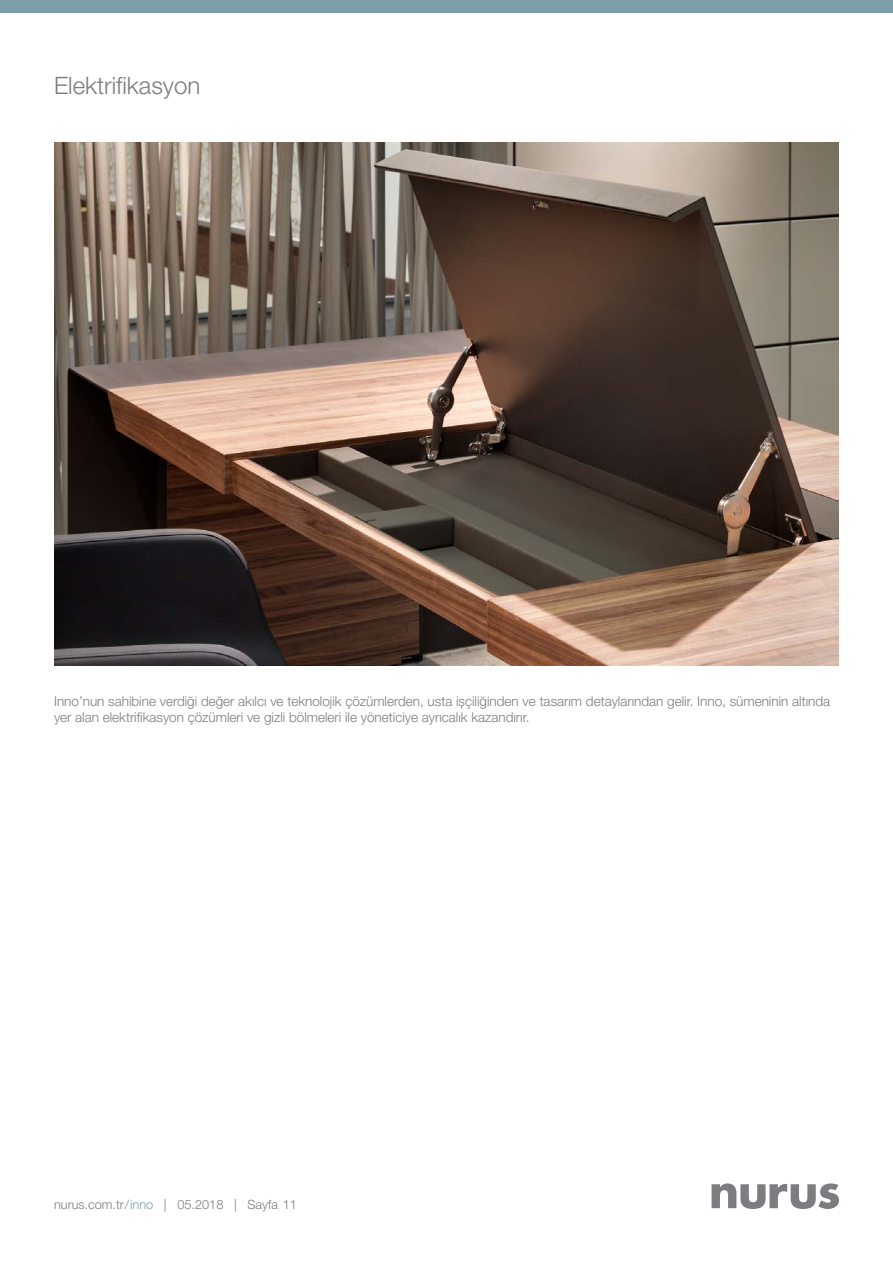
<style>
.page{position:relative;width:893px;height:1263px;background:#fff}
.page>*{position:absolute;margin:0;border:0;box-sizing:border-box;transform-origin:0 0}
.t1{font:300 24px "Helvetica Neue LT Pro";color:#7d7c81}
.t2{font:300 13.5px/16.2px "Helvetica Neue LT Pro";color:#7d7c81}
.t3{font:300 12.75px "Helvetica Neue LT Pro";color:#7d7c81}
.s1{color:#7c9ea6}
</style>
<div class="page">
<svg style="left:712px;top:1183px;width:127px;height:26px"></svg>
<div style="left:0;top:0;width:893px;height:12px;background:#7c9ea6"></div>
<img style="left:54px;top:143px;width:785px;height:523px">
<h1 class="t1" style="left:54px;top:71px;width:148px">Elektrifikasyon</h1>
<p class="t2" style="left:54px;top:693px;width:778px">Inno’nun sahibine verdiği değer akılcı ve teknolojik çözümlerden, usta işçiliğinden ve tasarım detaylarından gelir. Inno, sümeninin altında yer alan elektrifikasyon çözümleri ve gizli bölmeleri ile yöneticiye ayrıcalık kazandırır.</p>
<p class="t3" style="left:54px;top:1197px;width:244px">nurus.com.tr / <span class="s1">inno</span> | 05.2018 | Sayfa 11</p>
</div>
